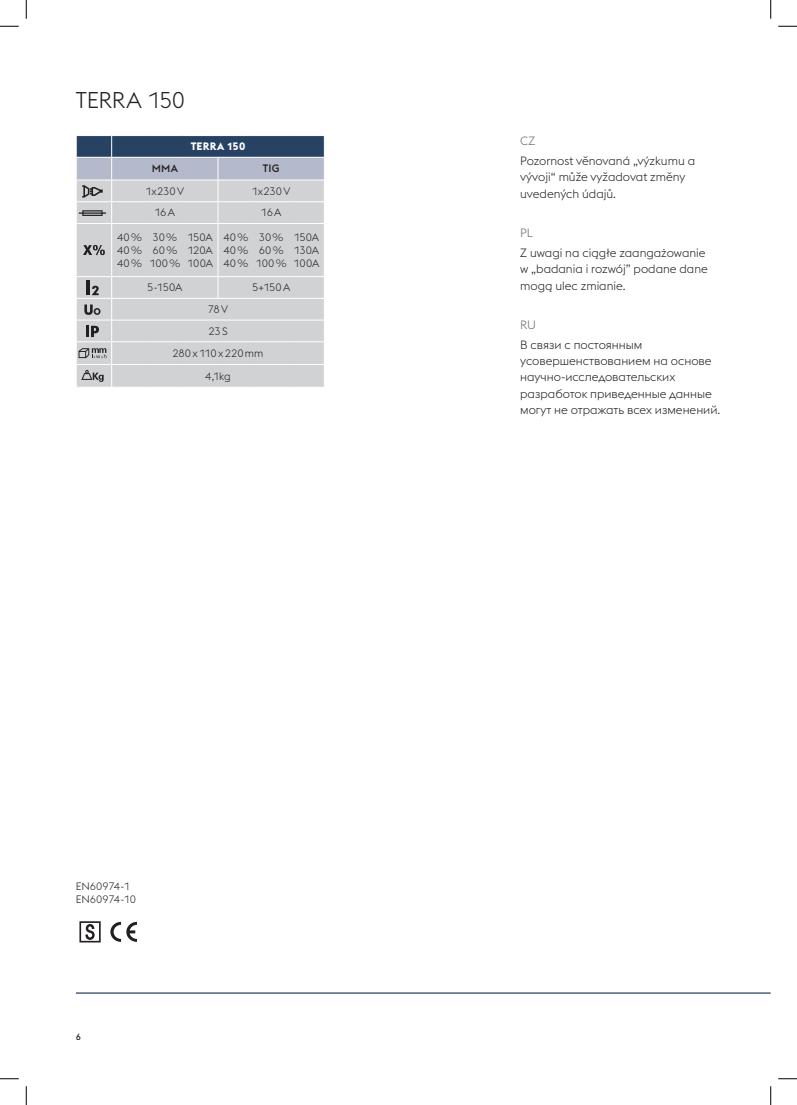
<style>
.page{position:relative;width:797px;height:1105px;background:#fff}
.page>*{position:absolute;margin:0;border:0;box-sizing:border-box;transform-origin:0 0}
.HL-2{font:300 22.5px "voestalpine";letter-spacing:-.02em;color:#231f20}
.Copy_9_5_13_EN_brand{font:300 11.88px/16.2px "voestalpine";color:#231f20}
.Language{font:300 11.88px "voestalpine";color:#6c6d70}
.T-I__Copy-right{font:300 10.62px/12.8px "voestalpine";letter-spacing:-.01em;color:#231f20;text-align:justify}
.T-I__Copy-centred{font:300 10.62px "voestalpine";letter-spacing:-.005em;color:#231f20}
.T-I__Copy-left{font:300 10.62px "voestalpine";letter-spacing:-.01em;color:#231f20}
.T-I__HL-centred{font:700 10.62px "voestalpine";letter-spacing:.01em;color:#fff}
.T-I__Inter-HL-center{font:500 10.62px "voestalpine";letter-spacing:.015em;color:#231f20}
.t1{font:500 8.75px "voestalpine";color:#231f20}
</style>
<div class="page">
<hr style="left:76px;top:992px;width:694px;height:2px;background:#284264">
<svg style="left:79px;top:921px;width:22px;height:21px"></svg>
<svg style="left:110px;top:922px;width:27px;height:20px"></svg>
<div style="left:77px;top:224px;width:247px;height:52px;background:#d1d2d4"></div>
<hr style="left:111px;top:224px;width:1px;height:52px;background:#fff">
<hr style="left:218px;top:224px;width:1px;height:52px;background:#fff">
<svg style="left:76px;top:136px;width:249px;height:87px;background:#a2aab8"></svg>
<svg style="left:83px;top:245px;width:22px;height:10px"></svg>
<svg style="left:76px;top:277px;width:248px;height:110px;background:#d0d0d2"></svg>
<svg style="left:0;top:25px;width:19px;height:2px"></svg>
<svg style="left:778px;top:25px;width:19px;height:2px"></svg>
<svg style="left:0;top:1078px;width:19px;height:1px"></svg>
<svg style="left:778px;top:1078px;width:19px;height:1px"></svg>
<svg style="left:25px;top:0;width:2px;height:19px"></svg>
<svg style="left:25px;top:1086px;width:2px;height:19px"></svg>
<svg style="left:770px;top:0;width:1px;height:19px"></svg>
<svg style="left:770px;top:1086px;width:1px;height:19px"></svg>
<p class="HL-2" style="left:76px;top:87px;width:111px">TERRA 150</p>
<p class="T-I__HL-centred" style="left:191px;top:140px;width:56px">TERRA 150</p>
<p class="T-I__Inter-HL-center" style="left:152px;top:162px;width:28px">MMA</p>
<p class="T-I__Inter-HL-center" style="left:263px;top:162px;width:18px">TIG</p>
<p class="T-I__Copy-centred" style="left:146px;top:185px;width:40px">1x230V</p>
<p class="T-I__Copy-centred" style="left:252px;top:185px;width:40px">1x230V</p>
<p class="T-I__Copy-centred" style="left:154px;top:206px;width:22px">16A</p>
<p class="T-I__Copy-centred" style="left:261px;top:206px;width:22px">16A</p>
<p class="T-I__Copy-right" style="left:117px;top:231px;width:26px">40% 40% 40%</p>
<p class="T-I__Copy-right" style="left:149px;top:231px;width:32px;text-align:left">30%<br>60%<br>100%</p>
<p class="T-I__Copy-right" style="left:187px;top:231px;width:27px">150A 120A 100A</p>
<p class="T-I__Copy-right" style="left:223px;top:231px;width:26px">40% 40% 40%</p>
<p class="T-I__Copy-right" style="left:256px;top:231px;width:32px;text-align:left">30%<br>60%<br>100%</p>
<p class="T-I__Copy-right" style="left:293px;top:231px;width:27px">150A 130A 100A</p>
<p class="T-I__Copy-centred" style="left:147px;top:281px;width:37px">5-150A</p>
<p class="T-I__Copy-centred" style="left:252px;top:281px;width:40px">5+150A</p>
<p class="T-I__Copy-centred" style="left:208px;top:303px;width:22px">78V</p>
<p class="T-I__Copy-centred" style="left:208px;top:325px;width:21px">23S</p>
<p class="T-I__Copy-centred" style="left:172px;top:347px;width:92px">280x110x220mm</p>
<p class="T-I__Copy-centred" style="left:205px;top:370px;width:27px">4,1kg</p>
<p class="T-I__Copy-left" style="left:76px;top:880px;width:56px">EN60974-1</p>
<p class="T-I__Copy-left" style="left:76px;top:893px;width:62px">EN60974-10</p>
<p class="t1" style="left:76px;top:1031px;width:7px">6</p>
<p class="Language" style="left:520px;top:134px;width:17px">CZ</p>
<p class="Copy_9_5_13_EN_brand" style="left:520px;top:153px;width:176px">Pozornost věnovaná „výzkumu a vývoji“ může vyžadovat změny uvedených údajů.</p>
<p class="Language" style="left:520px;top:226px;width:14px">PL</p>
<p class="Copy_9_5_13_EN_brand" style="left:520px;top:245px;width:189px">Z uwagi na ciągłe zaangażowanie w „badania i rozwój” podane dane mogą ulec zmianie.</p>
<p class="Language" style="left:520px;top:318px;width:17px">RU</p>
<p class="Copy_9_5_13_EN_brand" style="left:520px;top:337px;width:201px">В связи с постоянным усовершенствованием на основе научно-исследовательских разработок приведенные данные могут не отражать всех изменений.</p>
</div>
